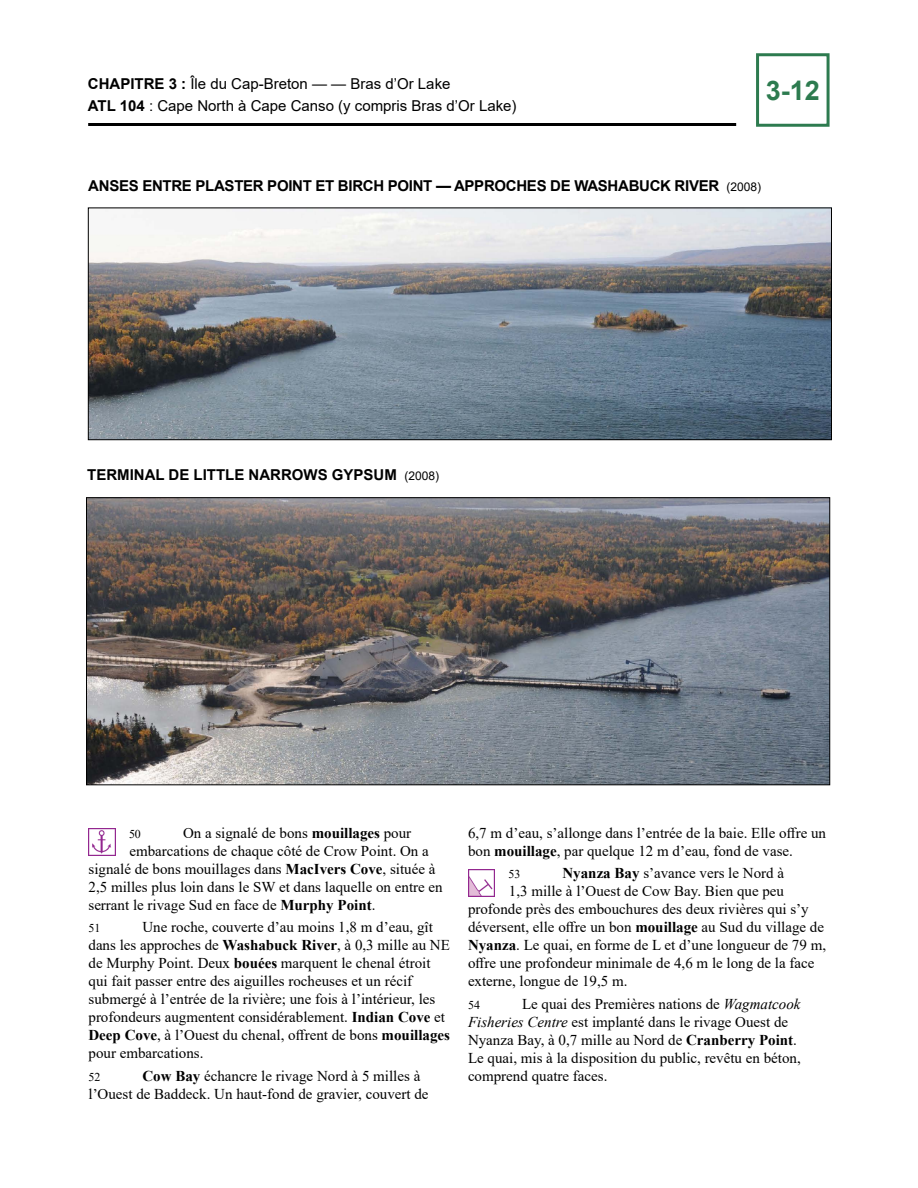
<style>
.page{position:relative;width:918px;height:1188px;background:#fff}
.page>*{position:absolute;margin:0;border:0;box-sizing:border-box;transform-origin:0 0}
.t1{font:700 27px "Arial";color:#2d7b4f}
.Para_1_Nested{font:15px/18px "Times New Roman";color:#000}
.Para_1_Nested_1_picto{font:15px "Times New Roman";color:#000}
.t2{font:15px/21.6px "Arial";color:#000}
.t3{font:700 15px "Arial";letter-spacing:-.02em;color:#000}
.t4{font:700 15px "Arial";color:#000}
.Para_1_Nested-2{font:12px "Times New Roman";color:#000}
.Para_1_Nested_1_picto-2{font:12px "Times New Roman";color:#000}
.s1{font-weight:700}
.s2{font-weight:400;font-size:12px}
.s3{font-style:italic}
</style>
<div class="page">
<hr style="left:88px;top:123px;width:648px;height:3px;background:#000">
<div style="left:756px;top:53px;width:74px;height:74px;border:3px solid #2d7b4f"></div>
<img style="left:88px;top:829px;width:28px;height:27px">
<img style="left:90px;top:210px;width:740px;height:228px">
<div style="left:88px;top:208px;width:744px;height:232px;border:1px solid #000"></div>
<img style="left:88px;top:499px;width:740px;height:284px">
<img style="left:468px;top:869px;width:27px;height:27px">
<p class="t2" style="left:88px;top:73px;width:430px"><span class="s1">CHAPITRE 3 :</span> Île du Cap-Breton — — Bras d’Or Lake<br><span class="s1">ATL 104</span> : Cape North à Cape Canso (y compris Bras d’Or Lake)</p>
<h1 class="t1" style="left:766px;top:71px;width:56px">3-12</h1>
<p class="t3" style="left:88px;top:175px;width:674px">ANSES ENTRE PLASTER POINT ET BIRCH POINT — APPROCHES DE WASHABUCK RIVER <span class="s2">(2008)</span></p>
<p class="t4" style="left:87px;top:464px;width:353px">TERMINAL DE LITTLE NARROWS GYPSUM <span class="s2">(2008)</span></p>
<p class="Para_1_Nested_1_picto-2" style="left:129px;top:825px;width:13px">50</p>
<p class="Para_1_Nested_1_picto" style="left:183px;top:822px;width:230px">On a signalé de bons <span class="s1">mouillages</span> pour</p>
<p class="Para_1_Nested_1_picto" style="left:129px;top:840px;width:301px">embarcations de chaque côté de Crow Point. On a</p>
<p class="Para_1_Nested_1_picto" style="left:88px;top:858px;width:349px">signalé de bons mouillages dans <span class="s1">MacIvers Cove</span>, située à</p>
<p class="Para_1_Nested_1_picto" style="left:88px;top:876px;width:356px">2,5 milles plus loin dans le SW et dans laquelle on entre en</p>
<p class="Para_1_Nested_1_picto" style="left:88px;top:894px;width:288px">serrant le rivage Sud en face de <span class="s1">Murphy Point</span>.</p>
<p class="Para_1_Nested-2" style="left:88px;top:920px;width:13px">51</p>
<p class="Para_1_Nested" style="left:88px;top:918px;width:363px;text-indent:54px">Une roche, couverte d’au moins 1,8 m d’eau, gît dans les approches de <span class="s1">Washabuck River</span>, à 0,3 mille au NE de Murphy Point. Deux <span class="s1">bouées</span> marquent le chenal étroit qui fait passer entre des aiguilles rocheuses et un récif submergé à l’entrée de la rivière; une fois à l’intérieur, les profondeurs augmentent considérablement. <span class="s1">Indian Cove</span> et <span class="s1">Deep Cove</span>, à l’Ouest du chenal, offrent de bons <span class="s1">mouillages </span>pour embarcations.</p>
<p class="Para_1_Nested-2" style="left:88px;top:1068px;width:13px">52</p>
<p class="Para_1_Nested" style="left:88px;top:1066px;width:342px;text-indent:54px"><span class="s1">Cow Bay</span> échancre le rivage Nord à 5 milles à l’Ouest de Baddeck. Un haut-fond de gravier, couvert de</p>
<p class="Para_1_Nested" style="left:468px;top:823px;width:360px">6,7 m d’eau, s’allonge dans l’entrée de la baie. Elle offre un bon <span class="s1">mouillage</span>, par quelque 12 m d’eau, fond de vase.</p>
<p class="Para_1_Nested_1_picto-2" style="left:508px;top:866px;width:13px">53</p>
<p class="Para_1_Nested_1_picto" style="left:562px;top:863px;width:223px"><span class="s1">Nyanza Bay</span> s’avance vers le Nord à</p>
<p class="Para_1_Nested_1_picto" style="left:509px;top:881px;width:277px">1,3 mille à l’Ouest de Cow Bay. Bien que peu</p>
<p class="Para_1_Nested_1_picto" style="left:468px;top:899px;width:342px">profonde près des embouchures des deux rivières qui s’y</p>
<p class="Para_1_Nested_1_picto" style="left:468px;top:917px;width:358px">déversent, elle offre un bon <span class="s1">mouillage</span> au Sud du village de</p>
<p class="Para_1_Nested_1_picto" style="left:468px;top:935px;width:360px"><span class="s1">Nyanza</span>. Le quai, en forme de L et d’une longueur de 79 m,</p>
<p class="Para_1_Nested_1_picto" style="left:468px;top:953px;width:348px">offre une profondeur minimale de 4,6 m le long de la face</p>
<p class="Para_1_Nested_1_picto" style="left:468px;top:971px;width:161px">externe, longue de 19,5 m.</p>
<p class="Para_1_Nested-2" style="left:468px;top:996px;width:13px">54</p>
<p class="Para_1_Nested" style="left:468px;top:994px;width:334px;text-indent:54px">Le quai des Premières nations de <span class="s3">Wagmatcook Fisheries Centre</span> est implanté dans le rivage Ouest de Nyanza Bay, à 0,7 mille au Nord de <span class="s1">Cranberry Point</span>.<br>Le quai, mis à la disposition du public, revêtu en béton, comprend quatre faces.</p>
</div>
